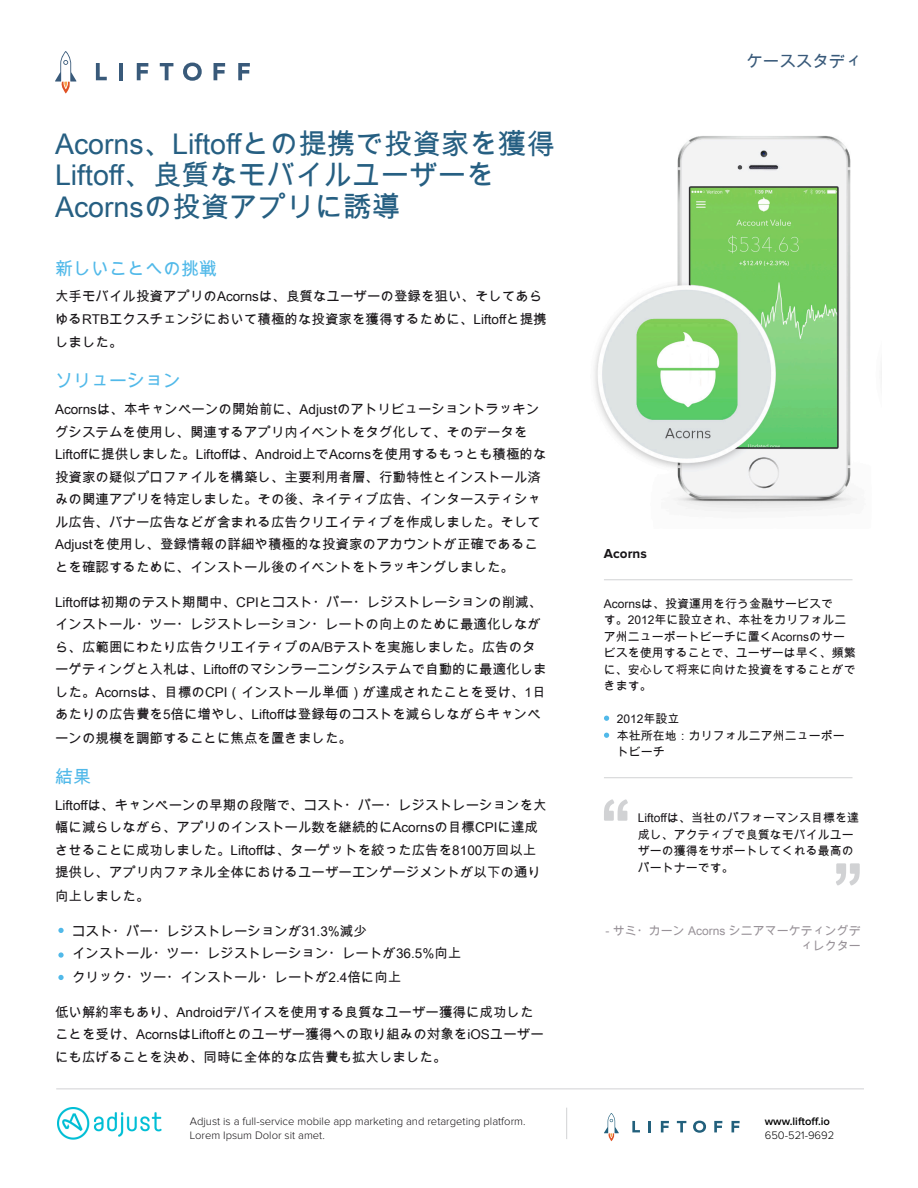
<style>
.page{position:relative;width:918px;height:1188px;background:#fff}
.page>*{position:absolute;margin:0;border:0;box-sizing:border-box;transform-origin:0 0}
.t1{font:28.5px/31.5px "Arial Unicode MS";color:#265f82}
.t2{font:18px "Arial Unicode MS";color:#51b9e9}
.t3{font:16.5px "Arial Unicode MS";color:#395a7a}
.t4{font:13.5px/22.6px "Arial Unicode MS";color:#181518}
.t5{font:700 13.5px "Proxima Nova";color:#181518}
.t6{font:12px/16.5px "Arial Unicode MS";color:#181518}
.t7{font:12px/15px "Arial Unicode MS";color:#989298;text-align:right}
.t8{font:300 11.25px "Proxima Nova";color:#181518}
.t9{font:600 11.25px "Proxima Nova";color:#000}
.t10{font:300 11.25px "Proxima Nova";color:#000}
</style>
<div class="page">
<img style="left:594px;top:136px;width:263px;height:376px">
<hr style="left:604px;top:579px;width:249px;height:1px;background:#d1d2d4">
<hr style="left:604px;top:777px;width:249px;height:1px;background:#d1d2d4">
<svg style="left:604px;top:799px;width:24px;height:22px"></svg>
<svg style="left:836px;top:863px;width:24px;height:23px"></svg>
<svg style="left:96px;top:63px;width:11px;height:17px"></svg>
<hr style="left:119px;top:63px;width:4px;height:17px;background:#395a7a">
<svg style="left:137px;top:63px;width:11px;height:17px"></svg>
<svg style="left:160px;top:63px;width:13px;height:17px"></svg>
<svg style="left:183px;top:63px;width:19px;height:18px"></svg>
<svg style="left:214px;top:63px;width:11px;height:17px"></svg>
<svg style="left:238px;top:63px;width:12px;height:17px"></svg>
<svg style="left:55px;top:51px;width:21px;height:43px"></svg>
<hr style="left:56px;top:1089px;width:808px;height:1px;background:#d1d2d4">
<svg style="left:632px;top:1121px;width:8px;height:11px"></svg>
<svg style="left:649px;top:1121px;width:2px;height:11px"></svg>
<svg style="left:661px;top:1121px;width:8px;height:11px"></svg>
<svg style="left:677px;top:1121px;width:9px;height:11px"></svg>
<svg style="left:693px;top:1121px;width:13px;height:12px"></svg>
<svg style="left:714px;top:1121px;width:8px;height:11px"></svg>
<svg style="left:732px;top:1121px;width:8px;height:11px"></svg>
<svg style="left:604px;top:1113px;width:15px;height:28px"></svg>
<svg style="left:604px;top:716px;width:5px;height:5px"></svg>
<svg style="left:58px;top:975px;width:6px;height:5px"></svg>
<svg style="left:58px;top:952px;width:6px;height:6px"></svg>
<svg style="left:58px;top:928px;width:6px;height:5px"></svg>
<svg style="left:604px;top:733px;width:5px;height:5px"></svg>
<img style="left:57px;top:1108px;width:105px;height:32px">
<hr style="left:566px;top:1108px;width:1px;height:31px;background:#d1d2d4">
<p class="t1" style="left:55px;top:127px;width:501px">Acorns、Liftoffとの提携で投資家を獲得</p>
<p class="t1" style="left:55px;top:159px;width:441px">Liftoff、良質なモバイルユーザーを<br>Acornsの投資アプリに誘導</p>
<p class="t2" style="left:55px;top:255px;width:163px">新しいことへの挑戦</p>
<p class="t4" style="left:55px;top:285px;width:493px">大手モバイル投資アプリのAcornsは、良質なユーザーの登録を狙い、そしてあらゆるRTBエクスチェンジにおいて積極的な投資家を獲得するために、Liftoffと提携しました。</p>
<p class="t2" style="left:55px;top:368px;width:127px">ソリューション</p>
<p class="t4" style="left:55px;top:398px;width:493px">Acornsは、本キャンペーンの開始前に、Adjustのアトリビューショントラッキングシステムを使用し、関連するアプリ内イベントをタグ化して、そのデータをLiftoffに提供しました。Liftoffは、Android上でAcornsを使用するもっとも積極的な投資家の疑似プロファイルを構築し、主要利用者層、行動特性とインストール済みの関連アプリを特定しました。その後、ネイティブ広告、インタースティシャル広告、バナー広告などが含まれる広告クリエイティブを作成しました。そしてAdjustを使用し、登録情報の詳細や積極的な投資家のアカウントが正確であることを確認するために、インストール後のイベントをトラッキングしました。</p>
<p class="t4" style="left:55px;top:591px;width:493px">Liftoffは初期のテスト期間中、CPIとコスト・パー・レジストレーションの削減、インストール・ツー・レジストレーション・レートの向上のために最適化しながら、広範囲にわたり広告クリエイティブのA/Bテストを実施しました。広告のターゲティングと入札は、Liftoffのマシンラーニングシステムで自動的に最適化しました。Acornsは、目標のCPI（インストール単価）が達成されたことを受け、1日あたりの広告費を5倍に増やし、Liftoffは登録毎のコストを減らしながらキャンペーンの規模を調節することに焦点を置きました。</p>
<p class="t2" style="left:55px;top:764px;width:37px">結果</p>
<p class="t4" style="left:55px;top:793px;width:493px">Liftoffは、キャンペーンの早期の段階で、コスト・パー・レジストレーションを大幅に減らしながら、アプリのインストール数を継続的にAcornsの目標CPIに達成させることに成功しました。Liftoffは、ターゲットを絞った広告を8100万回以上提供し、アプリ内ファネル全体におけるユーザーエンゲージメントが以下の通り向上しました。</p>
<p class="t4" style="left:72px;top:919px;width:296px">コスト・パー・レジストレーションが31.3%減少</p>
<p class="t4" style="left:72px;top:942px;width:391px">インストール・ツー・レジストレーション・レートが36.5%向上</p>
<p class="t4" style="left:72px;top:965px;width:331px">クリック・ツー・インストール・レートが2.4倍に向上</p>
<p class="t4" style="left:55px;top:1000px;width:490px">低い解約率もあり、Androidデバイスを使用する良質なユーザー獲得に成功したことを受け、AcornsはLiftoffとのユーザー獲得への取り組みの対象をiOSユーザーにも広げることを決め、同時に全体的な広告費も拡大しました。</p>
<p class="t8" style="left:190px;top:1116px;width:337px">Adjust is a full-service mobile app marketing and retargeting platform.</p>
<p class="t8" style="left:190px;top:1130px;width:137px">Lorem Ipsum Dolor sit amet.</p>
<p class="t3" style="left:746px;top:49px;width:117px">ケーススタディ</p>
<p class="t5" style="left:604px;top:547px;width:44px">Acorns</p>
<p class="t6" style="left:604px;top:595px;width:253px">Acornsは、投資運用を行う金融サービスで<br>す。2012年に設立され、本社をカリフォルニア州ニューポートビーチに置くAcornsのサービスを使用することで、ユーザーは早く、頻繁に、安心して将来に向けた投資をすることができます。</p>
<p class="t6" style="left:617px;top:710px;width:64px">2012年設立</p>
<p class="t6" style="left:617px;top:727px;width:229px">本社所在地：カリフォルニア州ニューポートビーチ</p>
<p class="t6" style="left:638px;top:809px;width:223px">Liftoffは、当社のパフォーマンス目標を達成し、アクティブで良質なモバイルユーザーの獲得をサポートしてくれる最高のパートナーです。</p>
<p class="t7" style="left:605px;top:923px;width:257px">- サミ・カーン Acorns シニアマーケティングディレクター</p>
<p class="t9" style="left:765px;top:1116px;width:67px">www.liftoff.io</p>
<p class="t10" style="left:765px;top:1130px;width:71px">650-521-9692</p>
</div>
